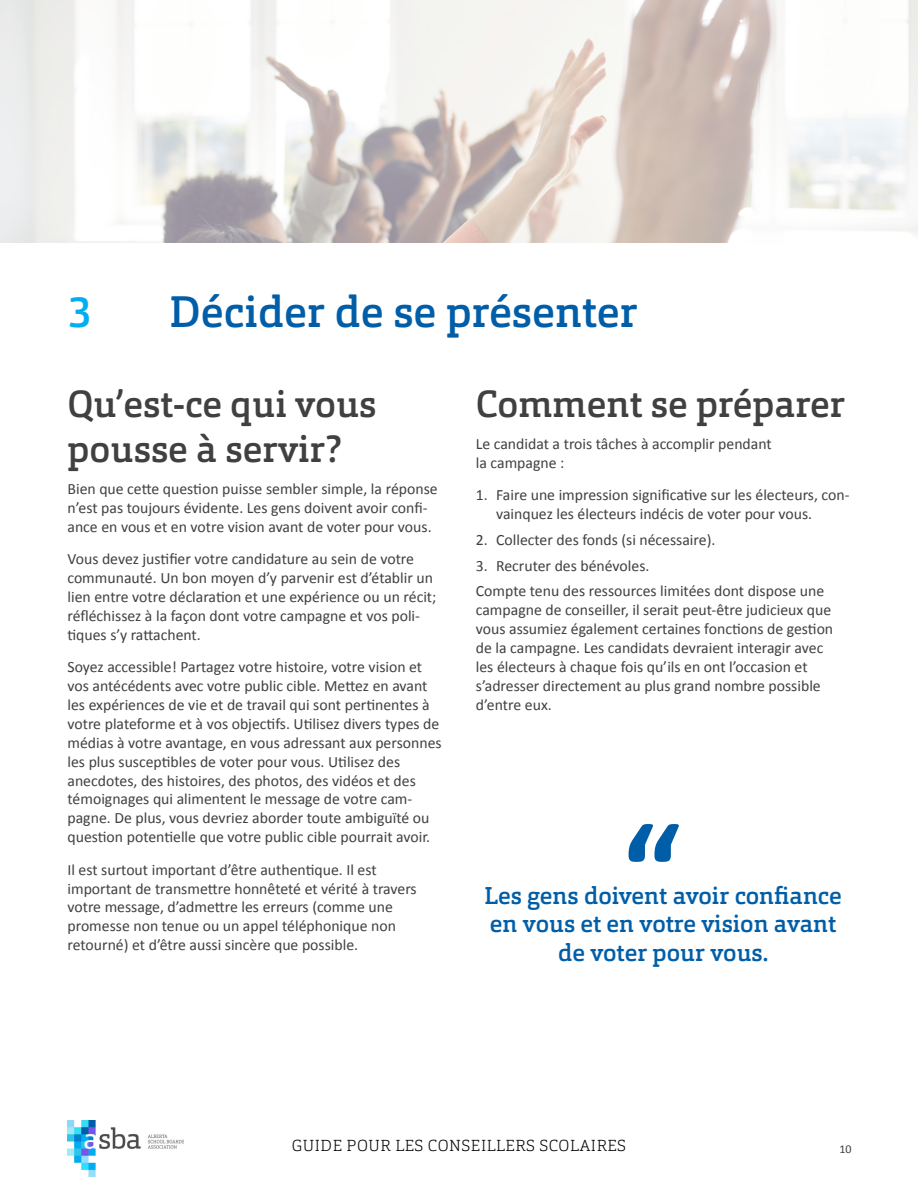
<style>
.page{position:relative;width:918px;height:1188px;background:#fff}
.page>*{position:absolute;margin:0;border:0;box-sizing:border-box;transform-origin:0 0}
.t1{font:500 43.5px "Orgon Slab";color:#005ea8}
.t2{font:500 43.5px "Orgon Slab";color:#00afef}
.t3{font:500 37.35px/44.8px "Orgon Slab";color:#404040}
.t4{font:500 24px/28.5px "Orgon Slab";color:#005ea8;text-align:center}
.Body{font:15.75px/18.9px "Calibri";color:#404040}
.t5{font:200 15.75px "Orgon Slab";letter-spacing:.035em;color:#000}
.t6{font:12px "Calibri";color:#404040}
</style>
<div class="page">
<img style="left:68px;top:1120px;width:116px;height:57px">
<img style="left:0;top:0;width:918px;height:243px">
<svg style="left:629px;top:824px;width:50px;height:38px"></svg>
<h1 class="t2" style="left:68px;top:284px;width:26px">3</h1>
<h1 class="t1" style="left:170px;top:284px;width:470px">Décider de se présenter</h1>
<h2 class="t3" style="left:68px;top:381px;width:311px">Qu’est-ce qui vous pousse à servir?</h2>
<p class="Body" style="left:68px;top:479px;width:372px">Bien que cette question puisse sembler simple, la réponse n’est pas toujours évidente. Les gens doivent avoir confi&shy;ance en vous et en votre vision avant de voter pour vous.</p>
<p class="Body" style="left:68px;top:549px;width:370px">Vous devez justifier votre candidature au sein de votre communauté. Un bon moyen d’y parvenir est d’établir un lien entre votre déclaration et une expérience ou un récit; réfléchissez à la façon dont votre campagne et vos poli&shy;tiques s’y rattachent.</p>
<p class="Body" style="left:68px;top:657px;width:376px">Soyez accessible! Partagez votre histoire, votre vision et vos antécédents avec votre public cible. Mettez en avant les expériences de vie et de travail qui sont pertinentes à votre plateforme et à vos objectifs. Utilisez divers types de médias à votre avantage, en vous adressant aux personnes les plus susceptibles de voter pour vous. Utilisez des anecdotes, des histoires, des photos, des vidéos et des témoignages qui alimentent le message de votre cam&shy;pagne. De plus, vous devriez aborder toute ambiguïté ou question potentielle que votre public cible pourrait avoir.</p>
<p class="Body" style="left:68px;top:860px;width:351px">Il est surtout important d’être authentique. Il est important de transmettre honnêteté et vérité à travers votre message, d’admettre les erreurs (comme une promesse non tenue ou un appel téléphonique non retourné) et d’être aussi sincère que possible.</p>
<h2 class="t3" style="left:476px;top:381px;width:371px">Comment se préparer</h2>
<p class="Body" style="left:476px;top:434px;width:298px">Le candidat a trois tâches à accomplir pendant la campagne :</p>
<p class="Body" style="left:496px;top:485px;width:355px;text-indent:-20px">1. Faire une impression significative sur les électeurs, con&shy;vainquez les électeurs indécis de voter pour vous.</p>
<p class="Body" style="left:476px;top:530px;width:241px">2. Collecter des fonds (si nécessaire).</p>
<p class="Body" style="left:476px;top:556px;width:175px">3. Recruter des bénévoles.</p>
<p class="Body" style="left:476px;top:581px;width:359px">Compte tenu des ressources limitées dont dispose une campagne de conseiller, il serait peut-être judicieux que vous assumiez également certaines fonctions de gestion de la campagne. Les candidats devraient interagir avec les électeurs à chaque fois qu’ils en ont l’occasion et s’adresser directement au plus grand nombre possible d’entre eux.</p>
<h3 class="t4" style="left:485px;top:881px;width:359px">Les gens doivent avoir confiance en vous et en votre vision avant de voter pour vous.</h3>
<p class="t5" style="left:292px;top:1136px;width:336px">GUIDE POUR LES CONSEILLERS SCOLAIRES</p>
<p class="t6" style="left:840px;top:1141px;width:14px">10</p>
</div>
